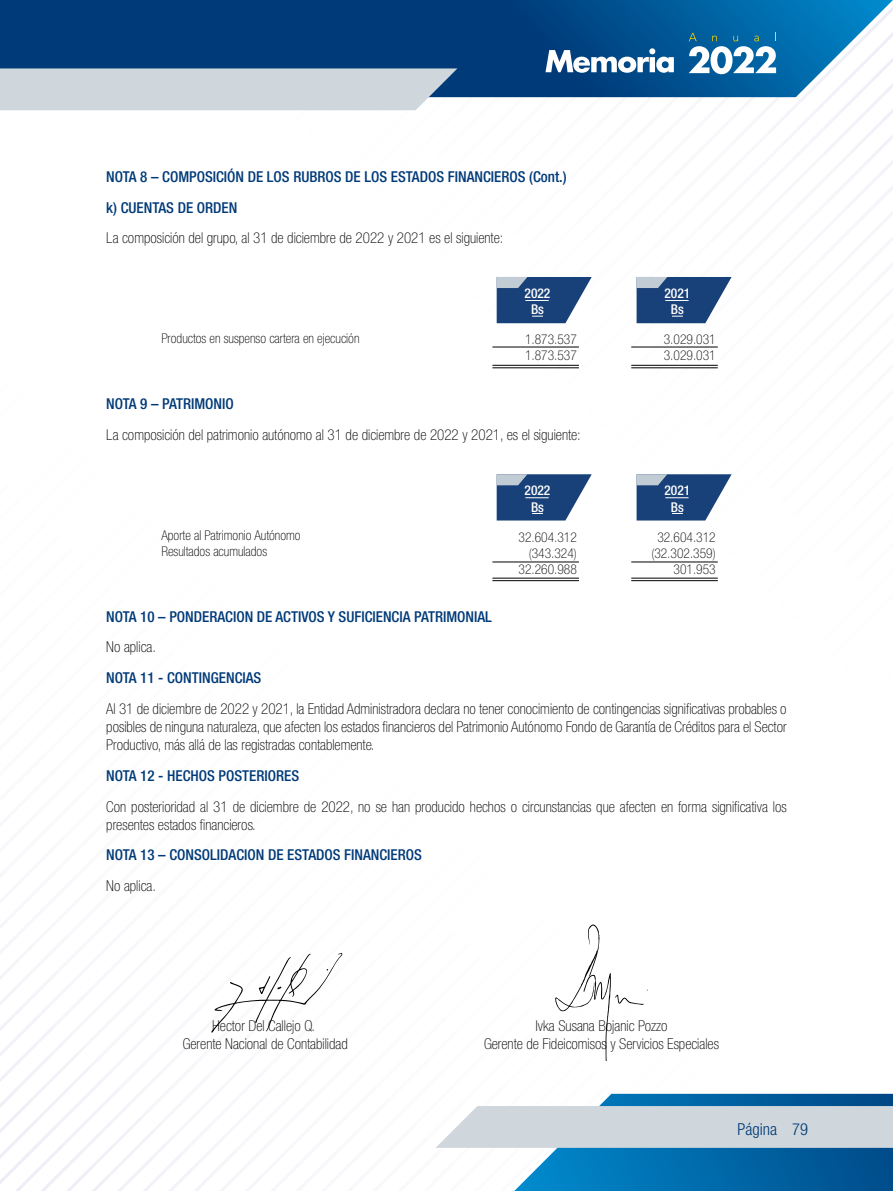
<style>
.page{position:relative;width:893px;height:1191px;background:#fff}
.page>*{position:absolute;margin:0;border:0;box-sizing:border-box;transform-origin:0 0}
.t1{font:300 condensed 16.5px "Helvetica Neue LT Std";color:#003a78}
.t2{font:100 condensed 15px/18px "Helvetica Neue LT Std";color:#000;text-align:center}
.t3{font:500 condensed 15px/30.8px "Helvetica Neue LT Std";color:#003a78}
.t4{font:100 condensed 13.5px/16.2px "Helvetica Neue LT Std";color:#000}
.t5{font:500 condensed 13.5px/16.2px "Helvetica Neue LT Std";color:#fff;text-align:center}
</style>
<div class="page">
<svg style="left:457px;top:0;width:436px;height:97px;background:#2168a0"></svg>
<svg style="left:0;top:0;width:457px;height:111px;background:#4e749e"></svg>
<svg style="left:545px;top:48px;width:129px;height:25px"></svg>
<svg style="left:689px;top:32px;width:87px;height:42px"></svg>
<svg style="left:497px;top:277px;width:95px;height:46px;background:#456592"></svg>
<svg style="left:637px;top:277px;width:95px;height:46px;background:#456592"></svg>
<hr style="left:492px;top:347px;width:87px;height:1px;background:#000">
<hr style="left:631px;top:347px;width:87px;height:1px;background:#000">
<hr style="left:631px;top:365px;width:87px;height:1px;background:#000">
<hr style="left:631px;top:367px;width:87px;height:1px;background:#000">
<hr style="left:492px;top:365px;width:87px;height:1px;background:#000">
<hr style="left:492px;top:367px;width:87px;height:1px;background:#000">
<svg style="left:497px;top:474px;width:95px;height:46px;background:#466693"></svg>
<svg style="left:637px;top:474px;width:95px;height:46px;background:#466693"></svg>
<hr style="left:492px;top:561px;width:87px;height:1px;background:#000">
<hr style="left:631px;top:561px;width:87px;height:1px;background:#000">
<hr style="left:631px;top:578px;width:87px;height:1px;background:#000">
<hr style="left:631px;top:580px;width:87px;height:1px;background:#000">
<hr style="left:492px;top:578px;width:87px;height:1px;background:#000">
<hr style="left:492px;top:580px;width:87px;height:1px;background:#000">
<svg style="left:211px;top:953px;width:132px;height:79px"></svg>
<svg style="left:436px;top:924px;width:457px;height:267px"></svg>
<p class="t3" style="left:106px;top:161px;width:462px">NOTA 8 – COMPOSICIÓN DE LOS RUBROS DE LOS ESTADOS FINANCIEROS (Cont.) k) CUENTAS DE ORDEN</p>
<p class="t2" style="left:106px;top:229px;width:399px">La composición del grupo, al 31 de diciembre de 2022 y 2021 es el siguiente:</p>
<p class="t5" style="left:525px;top:285px;width:27px">2022<br>Bs</p>
<p class="t5" style="left:664px;top:285px;width:27px">2021<br>Bs</p>
<p class="t4" style="left:161px;top:330px;width:200px">Productos en suspenso cartera en ejecución</p>
<p class="t4" style="left:525px;top:331px;width:53px">1.873.537<br>1.873.537</p>
<p class="t4" style="left:664px;top:331px;width:53px">3.029.031<br>3.029.031</p>
<p class="t3" style="left:106px;top:388px;width:129px">NOTA 9 – PATRIMONIO</p>
<p class="t2" style="left:106px;top:425px;width:476px">La composición del patrimonio autónomo al 31 de diciembre de 2022 y 2021, es el siguiente:</p>
<p class="t5" style="left:525px;top:482px;width:27px">2022<br>Bs</p>
<p class="t5" style="left:664px;top:482px;width:27px">2021<br>Bs</p>
<p class="t4" style="left:161px;top:527px;width:141px">Aporte al Patrimonio Autónomo<br>Resultados acumulados</p>
<p class="t4" style="left:518px;top:529px;width:60px;text-align:right">32.604.312 (343.324)<br>32.260.988</p>
<p class="t4" style="left:651px;top:529px;width:66px;text-align:right">32.604.312 (32.302.359)<br>301.953</p>
<p class="t3" style="left:106px;top:601px;width:387px">NOTA 10 – PONDERACION DE ACTIVOS Y SUFICIENCIA PATRIMONIAL</p>
<p class="t2" style="left:106px;top:638px;width:51px">No aplica.</p>
<p class="t3" style="left:106px;top:662px;width:157px">NOTA 11 - CONTINGENCIAS</p>
<p class="t2" style="left:106px;top:699px;width:682px;text-align:justify">Al 31 de diciembre de 2022 y 2021, la Entidad Administradora declara no tener conocimiento de contingencias significativas probables o posibles de ninguna naturaleza, que afecten los estados financieros del Patrimonio Autónomo Fondo de Garantía de Créditos para el Sector Productivo, más allá de las registradas contablemente.</p>
<p class="t3" style="left:106px;top:760px;width:194px">NOTA 12 - HECHOS POSTERIORES</p>
<p class="t2" style="left:106px;top:797px;width:682px;text-align:left">Con posterioridad al 31 de diciembre de 2022, no se han producido hechos o circunstancias que afecten en forma significativa los presentes estados financieros.</p>
<p class="t3" style="left:106px;top:839px;width:317px">NOTA 13 – CONSOLIDACION DE ESTADOS FINANCIEROS</p>
<p class="t2" style="left:106px;top:876px;width:51px">No aplica.</p>
<p class="t2" style="left:183px;top:1016px;width:166px">Hector Del Callejo Q.<br>Gerente Nacional de Contabilidad</p>
<p class="t2" style="left:484px;top:1016px;width:236px">Ivka Susana Bojanic Pozzo<br>Gerente de Fideicomisos y Servicios Especiales</p>
<p class="t1" style="left:737px;top:1120px;width:72px">Página 79</p>
</div>
